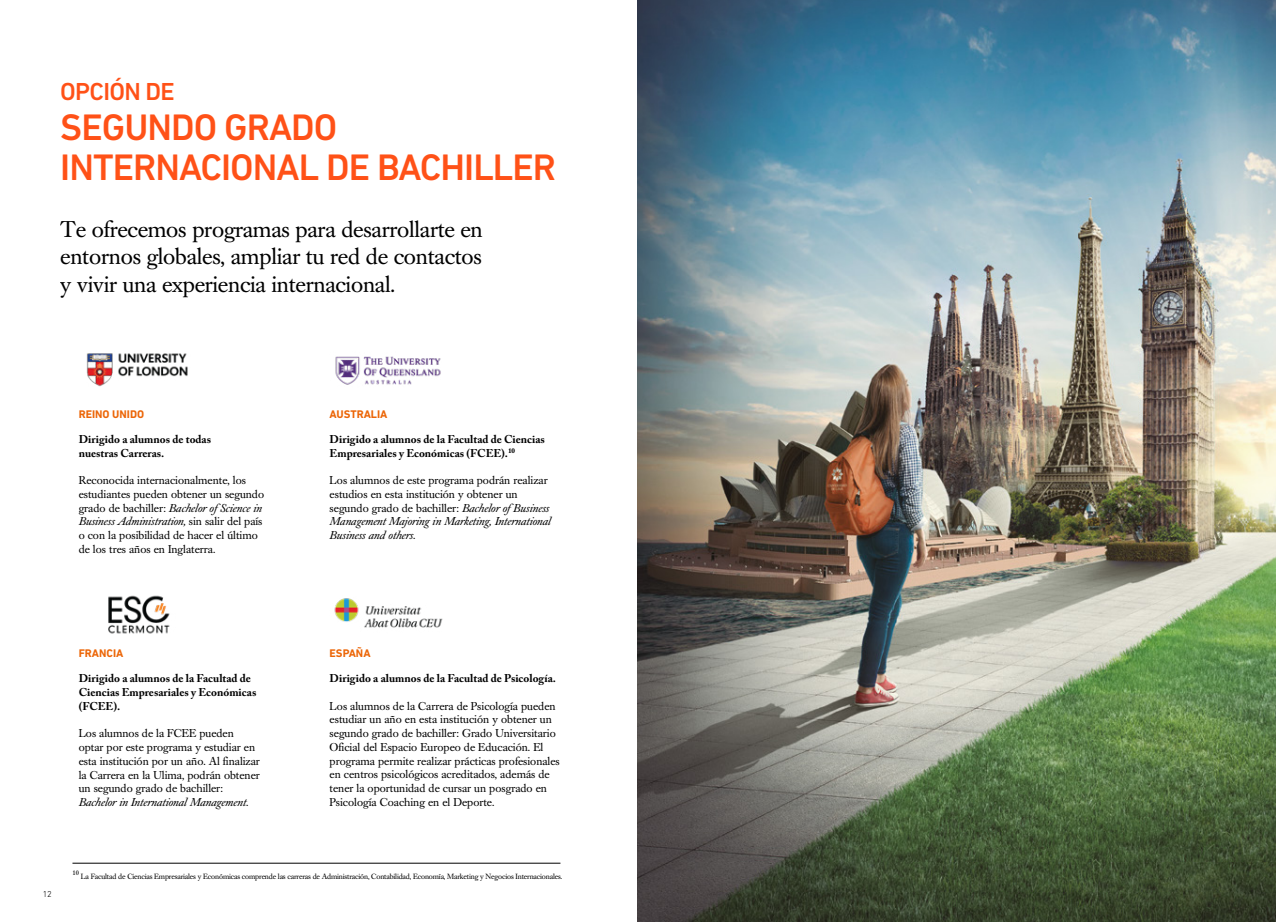
<style>
.page{position:relative;width:1276px;height:922px;background:#fff}
.page>*{position:absolute;margin:0;border:0;box-sizing:border-box;transform-origin:0 0}
.t1{font:500 37.5px/40px "DIN Next LT Pro";letter-spacing:-.025em;color:#ff5117}
.t2{font:500 25px "DIN Next LT Pro";letter-spacing:-.025em;color:#ff5117}
.t3{font:22.5px/27.5px "Caslon Book BE";letter-spacing:-.01em;color:#000;text-align:justify}
.t4{font:11.25px/13.8px "Caslon Book BE";color:#000}
.t5{font:700 11.25px/13.8px "Adobe Caslon Pro";color:#000}
.t6{font:italic 11.25px "Caslon Book BE";color:#000}
.t7{font:700 11.25px "DIN Next LT Pro";color:#ec6608}
.t8{font:300 8.75px "DIN Next LT Pro";color:#000}
.t9{font:7.5px "Caslon Book BE";letter-spacing:-.02em;color:#000}
.t10{font:6.5px "Caslon Book BE";color:#000}
.s1{font-style:italic}
</style>
<div class="page">
<img style="left:637px;top:0;width:639px;height:921px">
<img style="left:86px;top:353px;width:102px;height:34px">
<img style="left:108px;top:595px;width:62px;height:39px">
<img style="left:335px;top:356px;width:106px;height:29px">
<img style="left:334px;top:598px;width:109px;height:30px">
<hr style="left:72px;top:862px;width:488px;height:1px;background:#000">
<h2 class="t2" style="left:60px;top:77px;width:116px">OPCIÓN DE</h2>
<h1 class="t1" style="left:60px;top:107px;width:497px">SEGUNDO GRADO<br>INTERNACIONAL DE BACHILLER</h1>
<h3 class="t3" style="left:60px;top:216px;width:424px">Te ofrecemos programas para desarrollarte en entornos globales, ampliar tu red de contactos y vivir una experiencia internacional.</h3>
<p class="t7" style="left:79px;top:407px;width:67px">REINO UNIDO</p>
<p class="t7" style="left:330px;top:407px;width:59px">AUSTRALIA</p>
<p class="t5" style="left:79px;top:432px;width:134px">Dirigido a alumnos de todas nuestras Carreras.</p>
<p class="t4" style="left:79px;top:473px;width:187px">Reconocida internacionalmente, los estudiantes pueden obtener un segundo grado de bachiller: <span class="s1">Bachelor ofScience in Business Administration,</span> sin salir del país o con la posibilidad de hacer el último de los tres años en Inglaterra.</p>
<p class="t5" style="left:330px;top:432px;width:217px">Dirigido a alumnos de la Facultad de Ciencias<br>Empresariales y Económicas (FCEE).<sup>10</sup></p>
<p class="t4" style="left:330px;top:473px;width:223px">Los alumnos de este programa podrán realizar estudios en esta institución y obtener un segundo grado de bachiller: <span class="s1">Bachelor ofBusiness Management Majoring in Marketing, International Business and others.</span></p>
<p class="t7" style="left:79px;top:646px;width:46px">FRANCIA</p>
<p class="t7" style="left:330px;top:646px;width:42px">ESPAÑA</p>
<p class="t5" style="left:79px;top:671px;width:179px">Dirigido a alumnos de la Facultad de<br>Ciencias Empresariales y Económicas (FCEE).</p>
<p class="t4" style="left:79px;top:726px;width:183px">Los alumnos de la FCEE pueden optar por este programa y estudiar en esta institución por un año. Al finalizar la Carrera en la Ulima, podrán obtener un segundo grado de bachiller:</p>
<p class="t6" style="left:79px;top:795px;width:171px">Bachelor in International Management.</p>
<p class="t5" style="left:330px;top:671px;width:228px">Dirigido a alumnos de la Facultad de Psicología.</p>
<p class="t4" style="left:330px;top:699px;width:232px">Los alumnos de la Carrera de Psicología pueden estudiar un año en esta institución y obtener un segundo grado de bachiller: Grado Universitario Oficial del Espacio Europeo de Educación. El programa permite realizar prácticas profesionales en centros psicológicos acreditados, además de tener la oportunidad de cursar un posgrado en Psicología Coaching en el Deporte.</p>
<p class="t8" style="left:43px;top:888px;width:11px">12</p>
<p class="t10" style="left:72px;top:868px;width:8px">10</p>
<p class="t9" style="left:81px;top:871px;width:483px">La Facultad de Ciencias Empresariales y Económicas comprende las carreras de Administración, Contabilidad, Economía, Marketing y Negocios Internacionales.</p>
</div>
